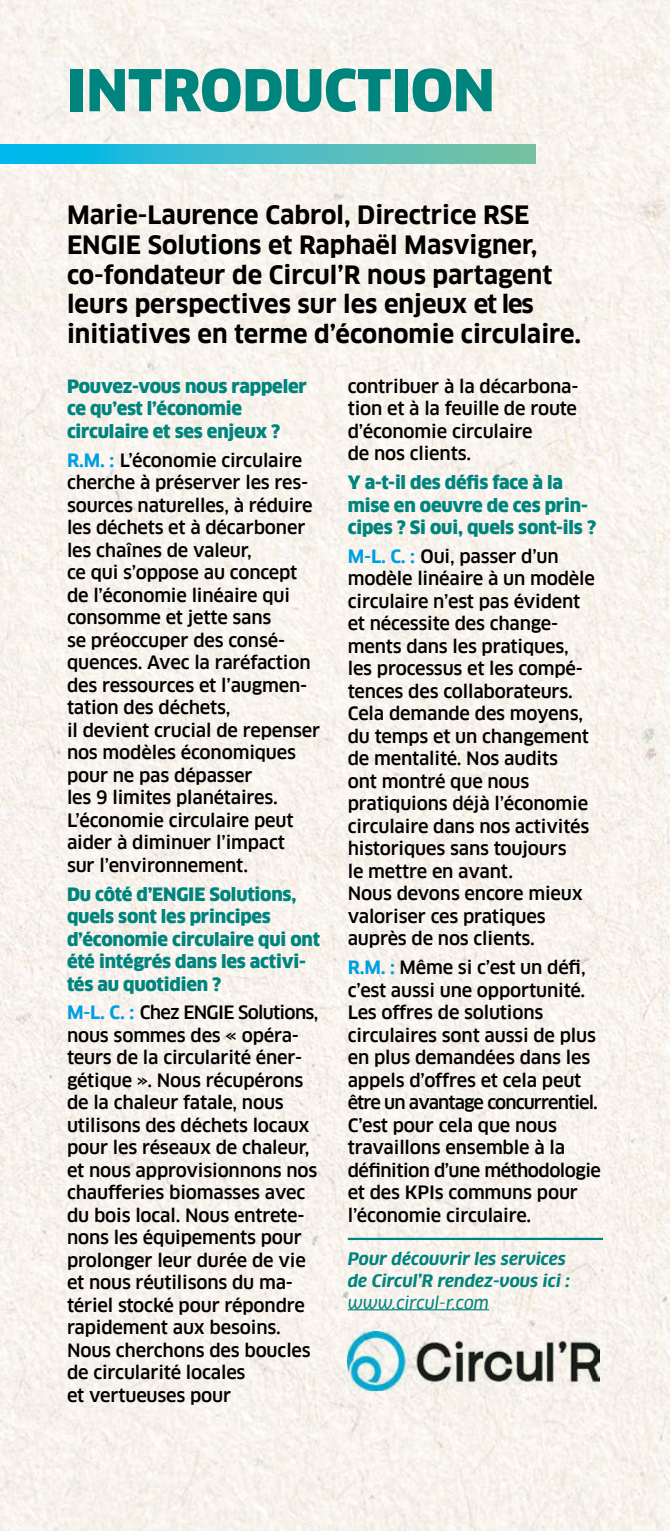
<style>
.page{position:relative;width:670px;height:1531px;background:#fff}
.page>*{position:absolute;margin:0;border:0;box-sizing:border-box;transform-origin:0 0}
.t1{font:900 56.25px "Clan Pro";color:#00847e}
.t2{font:700 24.75px/29.7px "Clan Pro";color:#000}
.t3{font:500 18px/22.5px "Clan Pro";letter-spacing:-.01em;color:#000}
.t4{font:900 18px/22.5px "Clan Pro";letter-spacing:-.01em;color:#00847e}
.t5{font:italic 700 16.88px/21.8px "Clan Pro";color:#00847e}
.t6{font:italic 16.88px "Clan Pro News";color:#00847e}
.s1{font-weight:700;color:#009fe3}
</style>
<div class="page">
<img style="left:0;top:0;width:670px;height:1531px">
<hr style="left:348px;top:1238px;width:255px;height:2px;background:#00847e">
<img style="left:347px;top:1332px;width:252px;height:58px">
<svg style="left:0;top:144px;width:536px;height:19px;background:#40bcc7"></svg>
<hr style="left:348px;top:1309px;width:141px;height:1px;background:#00847e">
<h1 class="t1" style="left:67px;top:57px;width:429px">INTRODUCTION</h1>
<h2 class="t2" style="left:67px;top:200px;width:515px">Marie-Laurence Cabrol, Directrice RSE ENGIE Solutions et Raphaël Masvigner, co-fondateur de Circul’R nous partagent leurs perspectives sur les enjeux et les initiatives en terme d’économie circulaire.</h2>
<p class="t4" style="left:67px;top:375px;width:241px">Pouvez-vous nous rappeler ce qu’est l’économie circulaire et ses enjeux ?</p>
<p class="t3" style="left:67px;top:449px;width:255px"><span class="s1">R.M. :</span> L’économie circulaire cherche à préserver les res&shy;sources naturelles, à réduire les déchets et à décarboner les chaînes de valeur,<br>ce qui s’oppose au concept de l’économie linéaire qui consomme et jette sans<br>se préoccuper des consé&shy;quences. Avec la raréfaction des ressources et l’augmen&shy;tation des déchets,<br>il devient crucial de repenser nos modèles économiques pour ne pas dépasser<br>les 9 limites planétaires.<br>L’économie circulaire peut aider à diminuer l’impact<br>sur l’environnement.</p>
<p class="t4" style="left:67px;top:883px;width:255px">Du côté d’ENGIE Solutions, quels sont les principes d’économie circulaire qui ont été intégrés dans les activi&shy;tés au quotidien ?</p>
<p class="t3" style="left:67px;top:1002px;width:253px"><span class="s1">M-L. C. :</span> Chez ENGIE Solutions, nous sommes des « opéra&shy;teurs de la circularité éner&shy;gétique ». Nous récupérons de la chaleur fatale, nous utilisons des déchets locaux pour les réseaux de chaleur, et nous approvisionnons nos chaufferies biomasses avec du bois local. Nous entrete&shy;nons les équipements pour prolonger leur durée de vie et nous réutilisons du ma&shy;tériel stocké pour répondre rapidement aux besoins.<br>Nous cherchons des boucles de circularité locales<br>et vertueuses pour</p>
<p class="t3" style="left:348px;top:375px;width:232px">contribuer à la décarbona&shy;tion et à la feuille de route d’économie circulaire<br>de nos clients.</p>
<p class="t4" style="left:348px;top:471px;width:250px">Y a-t-il des défis face à la mise en oeuvre de ces prin&shy;cipes ? Si oui, quels sont-ils ?</p>
<p class="t3" style="left:348px;top:545px;width:249px"><span class="s1">M-L. C. :</span> Oui, passer d’un modèle linéaire à un modèle circulaire n’est pas évident et nécessite des change&shy;ments dans les pratiques, les processus et les compé&shy;tences des collaborateurs.<br>Cela demande des moyens, du temps et un changement de mentalité. Nos audits<br>ont montré que nous pratiquions déjà l’économie circulaire dans nos activités historiques sans toujours<br>le mettre en avant.<br>Nous devons encore mieux valoriser ces pratiques auprès de nos clients.</p>
<p class="t3" style="left:348px;top:956px;width:255px"><span class="s1">R.M. :</span> Même si c’est un défi, c’est aussi une opportunité.<br>Les offres de solutions circulaires sont aussi de plus en plus demandées dans les appels d’offres et cela peut être un avantage concurrentiel.<br>C’est pour cela que nous travaillons ensemble à la définition d’une méthodologie et des KPIs communs pour l’économie circulaire.</p>
<p class="t5" style="left:348px;top:1248px;width:224px">Pour découvrir les services de Circul’R rendez-vous ici :</p>
<p class="t6" style="left:348px;top:1292px;width:143px">www.circul-r.com</p>
</div>
